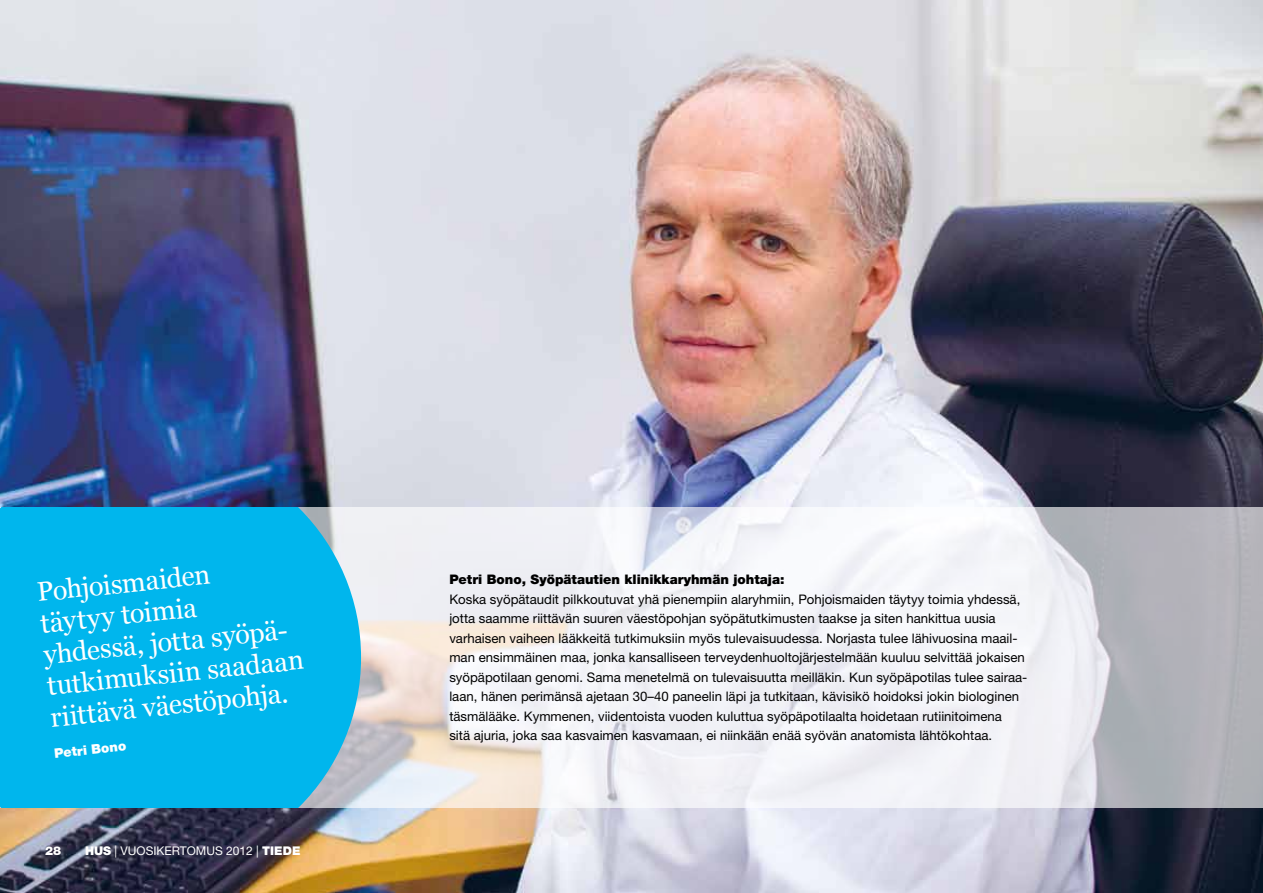
<style>
.page{position:relative;width:1263px;height:893px;background:#fff}
.page>*{position:absolute;margin:0;border:0;box-sizing:border-box;transform-origin:0 0}
.t1{font:27px/31.5px "Georgia";color:#fff}
.t2{font:13.2px/19.5px "Helvetica Neue LT Std";color:#000}
.t3{font:900 13.2px "Helvetica Neue LT Std";color:#000}
.t4{font:900 13.2px "Helvetica Neue LT Std";color:#fff}
.t5{font:12px "Helvetica Neue LT Std";color:#fff}
.t6{font:900 12px "Helvetica Neue LT Std";color:#fff}
.s1{font-weight:900}
</style>
<div class="page">
<img style="left:0;top:0;width:1263px;height:893px">
<svg style="left:361px;top:508px;width:902px;height:300px;fill:#f0f0f5"></svg>
<div style="left:0;top:508px;width:361px;height:300px;background:#00b6ed"></div>
<h1 class="t1" style="left:36px;top:575px;width:260px;rotate:-6deg">Pohjoismaiden<br>täytyy toimia yhdessä, jotta syöpä&shy;tutkimuksiin saadaan riittävä väestöpohja.</h1>
<p class="t4" style="left:53px;top:746px;width:74px;rotate:-6deg">Petri Bono</p>
<p class="t6" style="left:45px;top:843px;width:18px">28</p>
<p class="t5" style="left:85px;top:843px;width:217px"><span class="s1">HUS</span> | VUOSIKERTOMUS 2012 | <span class="s1">TIEDE</span></p>
<p class="t3" style="left:449px;top:571px;width:337px">Petri Bono, Syöpätautien klinikkaryhmän johtaja:</p>
<p class="t2" style="left:449px;top:589px;width:580px">Koska syöpätaudit pilkkoutuvat yhä pienempiin alaryhmiin, Pohjoismaiden täytyy toimia yhdessä, jotta saamme riittävän suuren väestöpohjan syöpätutkimusten taakse ja siten hankittua uusia varhaisen vaiheen lääkkeitä tutkimuksiin myös tulevaisuudessa. Norjasta tulee lähivuosina maail&shy;man ensimmäinen maa, jonka kansalliseen terveydenhuoltojärjestelmään kuuluu selvittää jokaisen syöpäpotilaan genomi. Sama menetelmä on tulevaisuutta meilläkin. Kun syöpäpotilas tulee sairaa&shy;laan, hänen perimänsä ajetaan 30–40 paneelin läpi ja tutkitaan, kävisikö hoidoksi jokin biologinen täsmälääke. Kymmenen, viidentoista vuoden kuluttua syöpäpotilaalta hoidetaan rutiinitoimena<br>sitä ajuria, joka saa kasvaimen kasvamaan, ei niinkään enää syövän anatomista lähtökohtaa.</p>
</div>
